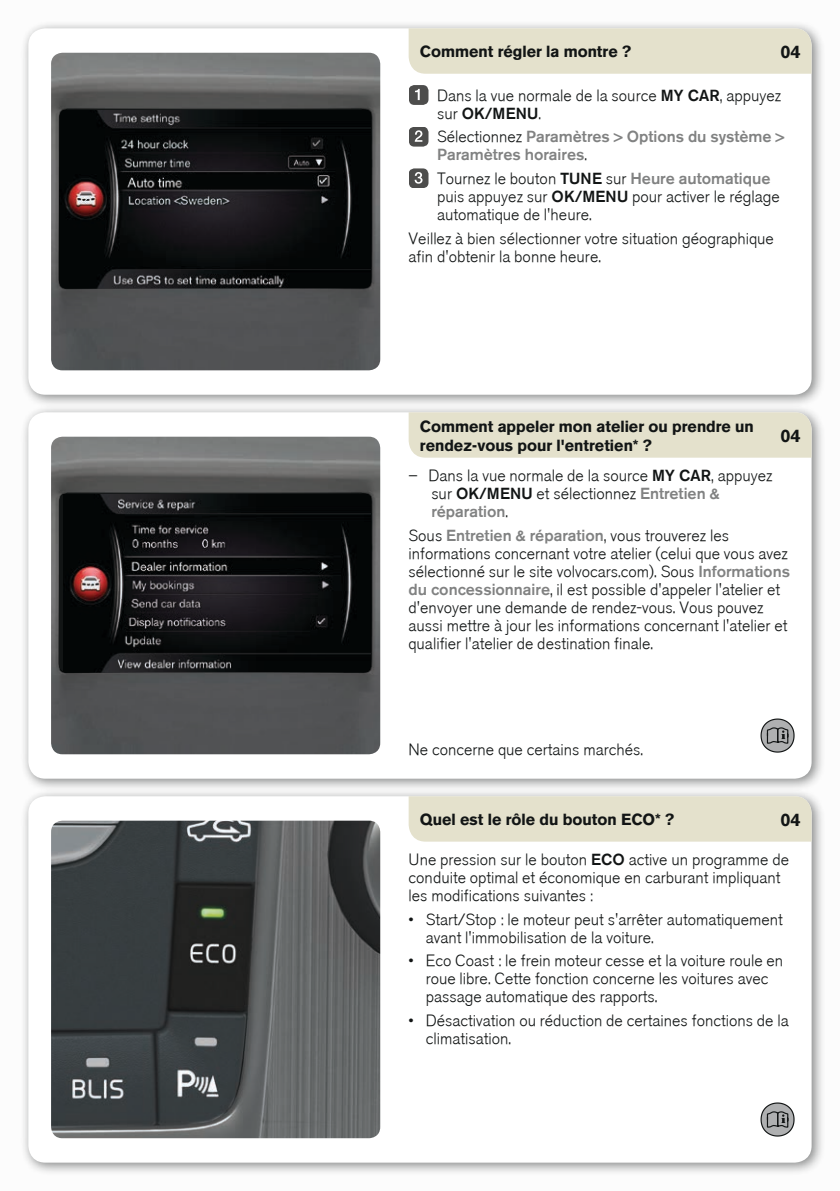
<style>
.page{position:relative;width:840px;height:1191px;background:#fff}
.page>*{position:absolute;margin:0;border:0;box-sizing:border-box;transform-origin:0 0}
.t1{font:700 18px "Volvo Sans";color:#121515}
.t2{font:300 16px/18px "Volvo Sans";color:#121515}
.t3{font:700 16px/19.2px "Volvo Sans";color:#121515}
.t4{font:300 16px/18px "Volvo Sans";color:#818282}
.s1{font-style:inherit}
.s2{color:#121515}
.s3{color:#818282}
</style>
<div class="page">
<div style="left:0;top:0;width:839px;height:1191px;background:#f6f6f6"></div>
<div style="left:20px;top:20px;width:805px;height:388px;background:#121515;opacity:.5"></div>
<div style="left:28px;top:28px;width:783px;height:367px;background:#fff;border-radius:17px"></div>
<div style="left:20px;top:404px;width:805px;height:388px;background:#121515;opacity:.5"></div>
<div style="left:28px;top:412px;width:783px;height:366px;background:#fff;border-radius:17px"></div>
<div style="left:20px;top:788px;width:805px;height:388px;background:#121515;opacity:.5"></div>
<div style="left:28px;top:796px;width:783px;height:366px;background:#fff;border-radius:17px"></div>
<div style="left:408px;top:28px;width:403px;height:46px;background:#e4e1cc"></div>
<img style="left:51px;top:53px;width:329px;height:317px">
<hr style="left:67px;top:109px;width:294px;height:1px;background:#121515">
<img style="left:51px;top:437px;width:329px;height:317px">
<hr style="left:67px;top:493px;width:294px;height:1px;background:#121515">
<div style="left:408px;top:412px;width:403px;height:46px;background:#e4e1cc"></div>
<img style="left:51px;top:820px;width:329px;height:318px">
<div style="left:408px;top:796px;width:403px;height:45px;background:#e4e1cc"></div>
<svg style="left:409px;top:85px;width:19px;height:20px"></svg>
<svg style="left:409px;top:127px;width:19px;height:20px"></svg>
<svg style="left:409px;top:168px;width:19px;height:20px"></svg>
<svg style="left:760px;top:718px;width:34px;height:34px"></svg>
<svg style="left:760px;top:1102px;width:34px;height:34px"></svg>
<p class="t3" style="left:420px;top:41px;width:213px">Comment régler la montre ?</p>
<p class="t1" style="left:780px;top:39px;width:22px">04</p>
<p class="t2" style="left:437px;top:86px;width:345px">Dans la vue normale de la source <span class="s1">MY CAR</span>, appuyez sur <span class="s1">OK/MENU</span>.</p>
<p class="t4" style="left:437px;top:128px;width:349px"><span class="s2">Sélectionnez</span> Paramètres &gt; Options du système &gt;<br>Paramètres horaires<span class="s2">.</span></p>
<p class="t2" style="left:437px;top:170px;width:344px">Tournez le bouton <span class="s1">TUNE</span> sur <span class="s3">Heure automatique </span>puis appuyez sur <span class="s1">OK/MENU</span> pour activer le réglage automatique de l'heure.</p>
<p class="t2" style="left:408px;top:229px;width:366px">Veillez à bien sélectionner votre situation géographique afin d'obtenir la bonne heure.</p>
<p class="t3" style="left:420px;top:415px;width:335px">Comment appeler mon atelier ou prendre un rendez-vous pour l'entretien* ?</p>
<p class="t2" style="left:431px;top:467px;width:342px;text-indent:-23px">– Dans la vue normale de la source <span class="s1">MY CAR</span>, appuyez sur <span class="s1">OK/MENU</span> et sélectionnez <span class="s3">Entretien &amp; réparation</span>.</p>
<p class="t2" style="left:408px;top:526px;width:383px">Sous <span class="s3">Entretien &amp; réparation</span>, vous trouverez les informations concernant votre atelier (celui que vous avez sélectionné sur le site volvocars.com). Sous <span class="s3">Informations du concessionnaire</span>, il est possible d'appeler l'atelier et d'envoyer une demande de rendez-vous. Vous pouvez aussi mettre à jour les informations concernant l'atelier et qualifier l'atelier de destination finale.</p>
<p class="t1" style="left:780px;top:423px;width:22px">04</p>
<p class="t2" style="left:408px;top:740px;width:236px">Ne concerne que certains marchés.</p>
<p class="t3" style="left:420px;top:809px;width:256px">Quel est le rôle du bouton ECO* ?</p>
<p class="t1" style="left:780px;top:806px;width:22px">04</p>
<p class="t2" style="left:408px;top:851px;width:382px">Une pression sur le bouton <span class="s1">ECO</span> active un programme de conduite optimal et économique en carburant impliquant les modifications suivantes :</p>
<p class="t2" style="left:425px;top:910px;width:358px;text-indent:-17px">• Start/Stop : le moteur peut s'arrêter automatiquement avant l'immobilisation de la voiture.</p>
<p class="t2" style="left:425px;top:952px;width:359px;text-indent:-17px">• Eco Coast : le frein moteur cesse et la voiture roule en roue libre. Cette fonction concerne les voitures avec passage automatique des rapports.</p>
<p class="t2" style="left:425px;top:1012px;width:364px;text-indent:-17px">• Désactivation ou réduction de certaines fonctions de la climatisation.</p>
</div>
